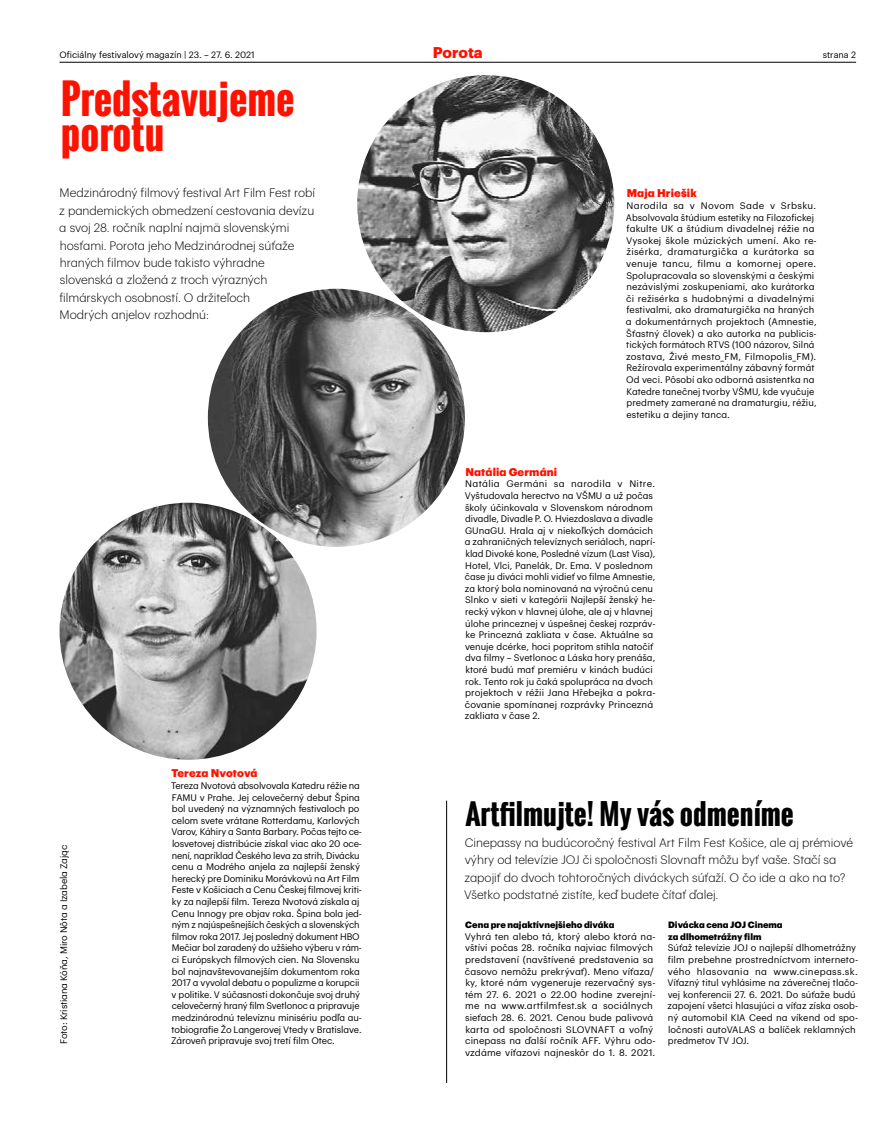
<style>
.page{position:relative;width:893px;height:1134px;background:#fff}
.page>*{position:absolute;margin:0;border:0;box-sizing:border-box;transform-origin:0 0}
.t1{font:700 40px/35px "Oswald";color:#f10}
.t2{font:700 28px "Oswald";color:#000}
.t3{font:700 15.3px "Graphik";color:#f10}
.t4{font:300 12px/17.4px "Graphik";color:#000}
.t5{font:900 11px "Graphik";letter-spacing:.01em;color:#f10}
.t6{font:9.3px/11.6px "Graphik";color:#000}
.t7{font:900 9px/11.6px "Graphik";color:#000}
.t8{font:9px "Graphik";color:#000}
</style>
<div class="page">
<hr style="left:60px;top:62px;width:796px;height:1px;background:#000">
<img style="left:357px;top:75px;width:257px;height:257px;border-radius:129px">
<img style="left:60px;top:503px;width:257px;height:257px;border-radius:129px">
<img style="left:208px;top:289px;width:257px;height:258px">
<hr style="left:446px;top:801px;width:1px;height:282px;background:#000">
<h3 class="t3" style="left:433px;top:40px;width:51px">Porota</h3>
<p class="t8" style="left:60px;top:48px;width:197px">Oficiálny festivalový magazín | 23. – 27. 6. 2021</p>
<p class="t8" style="left:823px;top:48px;width:35px">strana 2</p>
<h1 class="t1" style="left:61px;top:82px;width:235px">Predstavujeme porotu</h1>
<p class="t4" style="left:59px;top:183px;width:258px">Medzinárodný filmový festival Art Film Fest robí z pandemických obmedzení cestovania devízu a svoj 28. ročník naplní najmä slovenskými hosťami. Porota jeho Medzinárodnej súťaže hraných filmov bude takisto výhradne slovenská a zložená z troch výrazných filmárskych osobností. O držiteľoch<br>Modrých anjelov rozhodnú:</p>
<p class="t6" style="left:57px;top:1044px;width:200px;rotate:-90deg">Foto: Kristiana Kóňa, Miro Nôta a Izabela Zając</p>
<p class="t5" style="left:171px;top:765px;width:88px">Tereza Nvotová</p>
<p class="t6" style="left:171px;top:779px;width:193px">Tereza Nvotová absolvovala Katedru réžie na FAMU v Prahe. Jej celovečerný debut Špina bol uvedený na významných festivaloch po celom svete vrátane Rotterdamu, Karlových Varov, Káhiry a Santa Barbary. Počas tejto ce&shy;losvetovej distribúcie získal viac ako 20 oce&shy;není, napríklad Českého leva za strih, Divácku cenu a Modrého anjela za najlepší ženský herecký pre Dominiku Morávkovú na Art Film Feste v Košiciach a Cenu Českej filmovej kriti&shy;ky za najlepší film. Tereza Nvotová získala aj Cenu Innogy pre objav roka. Špina bola jed&shy;ným z najúspešnejších českých a slovenských filmov roka 2017. Jej posledný dokument HBO Mečiar bol zaradený do užšieho výberu v rám&shy;ci Európskych filmových cien. Na Slovensku bol najnavštevovanejším dokumentom roka 2017 a vyvolal debatu o populizme a korupcii v politike. V súčasnosti dokončuje svoj druhý celovečerný hraný film Svetlonoc a pripravuje medzinárodnú televíznu minisériu podľa au&shy;tobiografie Žo Langerovej Vtedy v Bratislave.<br>Zároveň pripravuje svoj tretí film Otec.</p>
<p class="t5" style="left:627px;top:185px;width:72px">Maja Hriešik</p>
<p class="t6" style="left:626px;top:199px;width:192px">Narodila sa v Novom Sade v Srbsku.<br>Absolvovala štúdium estetiky na Filozofickej fakulte UK a štúdium divadelnej réžie na Vysokej škole múzických umení. Ako re&shy;žisérka, dramaturgička a kurátorka sa venuje tancu, filmu a komornej opere.<br>Spolupracovala so slovenskými a českými nezávislými zoskupeniami, ako kurátorka či režisérka s hudobnými a divadelnými festivalmi, ako dramaturgička na hraných a dokumentárnych projektoch (Amnestie, Šťastný človek) a ako autorka na publicis&shy;tických formátoch RTVS (100 názorov, Silná zostava, Živé mesto_FM, Filmopolis_FM).<br>Režírovala experimentálny zábavný formát Od veci. Pôsobí ako odborná asistentka na Katedre tanečnej tvorby VŠMU, kde vyučuje predmety zamerané na dramaturgiu, réžiu, estetiku a dejiny tanca.</p>
<p class="t5" style="left:465px;top:463px;width:93px">Natália Germáni</p>
<p class="t6" style="left:465px;top:477px;width:192px">Natália Germáni sa narodila v Nitre.<br>Vyštudovala herectvo na VŠMU a už počas školy účinkovala v Slovenskom národnom divadle, Divadle P. O. Hviezdoslava a divadle GUnaGU. Hrala aj v niekoľkých domácich a zahraničných televíznych seriáloch, naprí&shy;klad Divoké kone, Posledné vízum (Last Visa), Hotel, Vlci, Panelák, Dr. Ema. V poslednom čase ju diváci mohli vidieť vo filme Amnestie, za ktorý bola nominovaná na výročnú cenu Slnko v sieti v kategórii Najlepší ženský he&shy;recký výkon v hlavnej úlohe, ale aj v hlavnej úlohe princeznej v úspešnej českej rozpráv&shy;ke Princezná zakliata v čase. Aktuálne sa venuje dcérke, hoci popritom stihla natočiť dva filmy – Svetlonoc a Láska hory prenáša, ktoré budú mať premiéru v kinách budúci rok. Tento rok ju čaká spolupráca na dvoch projektoch v réžii Jana Hřebejka a pokra&shy;čovanie spomínanej rozprávky Princezná zakliata v čase 2.</p>
<h2 class="t2" style="left:465px;top:793px;width:330px">Artfilmujte! My vás odmeníme</h2>
<p class="t4" style="left:464px;top:833px;width:390px">Cinepassy na budúcoročný festival Art Film Fest Košice, ale aj prémiové výhry od televízie JOJ či spoločnosti Slovnaft môžu byť vaše. Stačí sa zapojiť do dvoch tohtoročných diváckych súťaží. O čo ide a ako na to?<br>Všetko podstatné zistíte, keď budete čítať ďalej.</p>
<p class="t7" style="left:465px;top:918px;width:151px">Cena pre najaktívnejšieho diváka</p>
<p class="t6" style="left:465px;top:930px;width:192px">Vyhrá ten alebo tá, ktorý alebo ktorá na&shy;vštívi počas 28. ročníka najviac filmových predstavení (navštívené predstavenia sa časovo nemôžu prekrývať). Meno víťaza/ ky, ktoré nám vygeneruje rezervačný sys&shy;tém 27. 6. 2021 o 22.00 hodine zverejní&shy;me na www.artfilmfest.sk a sociálnych sieťach 28. 6. 2021. Cenou bude palivová karta od spoločnosti SLOVNAFT a voľný cinepass na ďalší ročník AFF. Výhru odo&shy;vzdáme víťazovi najneskôr do 1. 8. 2021.</p>
<p class="t7" style="left:668px;top:918px;width:116px">Divácka cena JOJ Cinema za dlhometrážny film</p>
<p class="t6" style="left:667px;top:941px;width:192px">Súťaž televízie JOJ o najlepší dlhometrážny film prebehne prostredníctvom interneto&shy;vého hlasovania na www.cinepass.sk.<br>Víťazný titul vyhlásime na záverečnej tlačo&shy;vej konferencii 27. 6. 2021. Do súťaže budú zapojení všetci hlasujúci a víťaz získa osob&shy;ný automobil KIA Ceed na víkend od spo&shy;ločnosti autoVALAS a balíček reklamných predmetov TV JOJ.</p>
</div>
